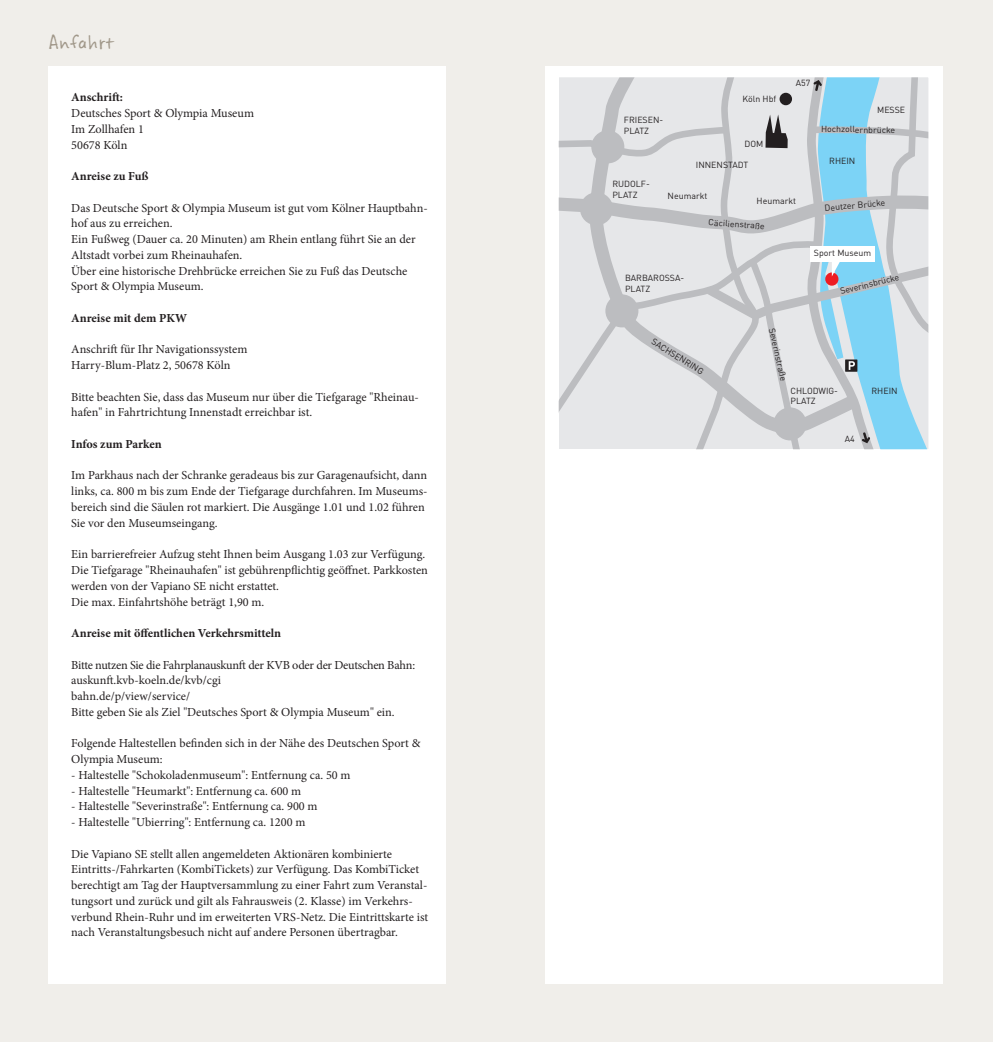
<style>
.page{position:relative;width:993px;height:1042px;background:#fff}
.page>*{position:absolute;margin:0;border:0;box-sizing:border-box;transform-origin:0 0}
.t1{font:21px "Vapiano 17";color:#a1988a}
.t2{font:12.25px/15.8px "Minion Pro";color:#231f20}
.t3{font:700 12.25px "Minion Pro";color:#231f20}
.t4{font:8.75px/10.5px "DIN Pro";color:#231f20}
</style>
<div class="page">
<div style="left:0;top:0;width:496px;height:1042px;background:#f0eeea"></div>
<div style="left:48px;top:66px;width:397px;height:918px;background:#fff"></div>
<div style="left:496px;top:0;width:496px;height:1042px;background:#f0eeea"></div>
<div style="left:544px;top:66px;width:397px;height:918px;background:#fff"></div>
<svg style="left:558px;top:77px;width:371px;height:373px;background:#d0dbe1"></svg>
<h1 class="t1" style="left:48px;top:28px;width:67px">Anfahrt</h1>
<p class="t3" style="left:71px;top:89px;width:53px">Anschrift:</p>
<p class="t2" style="left:71px;top:105px;width:184px">Deutsches Sport &amp; Olympia Museum<br>Im Zollhafen 1<br>50678 Köln</p>
<p class="t3" style="left:71px;top:168px;width:79px">Anreise zu Fuß</p>
<p class="t2" style="left:71px;top:200px;width:358px">Das Deutsche Sport &amp; Olympia Museum ist gut vom Kölner Hauptbahn&shy;hof aus zu erreichen.<br>Ein Fußweg (Dauer ca. 20 Minuten) am Rhein entlang führt Sie an der Altstadt vorbei zum Rheinauhafen.<br>Über eine historische Drehbrücke erreichen Sie zu Fuß das Deutsche Sport &amp; Olympia Museum.</p>
<p class="t3" style="left:71px;top:309px;width:117px">Anreise mit dem PKW</p>
<p class="t2" style="left:71px;top:342px;width:178px">Anschrift für Ihr Navigationssystem<br>Harry-Blum-Platz 2, 50678 Köln</p>
<p class="t2" style="left:71px;top:389px;width:349px">Bitte beachten Sie, dass das Museum nur über die Tiefgarage "Rheinau&shy;hafen" in Fahrtrichtung Innenstadt erreichbar ist.</p>
<p class="t3" style="left:71px;top:435px;width:92px">Infos zum Parken</p>
<p class="t2" style="left:71px;top:468px;width:357px">Im Parkhaus nach der Schranke geradeaus bis zur Garagenaufsicht, dann links, ca. 800 m bis zum Ende der Tiefgarage durchfahren. Im Museums&shy;bereich sind die Säulen rot markiert. Die Ausgänge 1.01 und 1.02 führen Sie vor den Museumseingang.</p>
<p class="t2" style="left:71px;top:546px;width:358px">Ein barrierefreier Aufzug steht Ihnen beim Ausgang 1.03 zur Verfügung.<br>Die Tiefgarage "Rheinauhafen" ist gebührenpflichtig geöffnet. Parkkosten werden von der Vapiano SE nicht erstattet.<br>Die max. Einfahrtshöhe beträgt 1,90 m.</p>
<p class="t3" style="left:71px;top:624px;width:211px">Anreise mit öffentlichen Verkehrsmitteln</p>
<p class="t2" style="left:71px;top:657px;width:345px">Bitte nutzen Sie die Fahrplanauskunft der KVB oder der Deutschen Bahn: auskunft.kvb-koeln.de/kvb/cgi<br>bahn.de/p/view/service/<br>Bitte geben Sie als Ziel "Deutsches Sport &amp; Olympia Museum" ein.</p>
<p class="t2" style="left:71px;top:735px;width:350px">Folgende Haltestellen befinden sich in der Nähe des Deutschen Sport &amp;<br>Olympia Museum:</p>
<p class="t2" style="left:71px;top:767px;width:281px">- Haltestelle "Schokoladenmuseum": Entfernung ca. 50 m</p>
<p class="t2" style="left:71px;top:783px;width:231px">- Haltestelle "Heumarkt": Entfernung ca. 600 m</p>
<p class="t2" style="left:71px;top:798px;width:248px">- Haltestelle "Severinstraße": Entfernung ca. 900 m</p>
<p class="t2" style="left:71px;top:814px;width:235px">- Haltestelle "Ubierring": Entfernung ca. 1200 m</p>
<p class="t2" style="left:71px;top:846px;width:358px">Die Vapiano SE stellt allen angemeldeten Aktionären kombinierte Eintritts-/Fahrkarten (KombiTickets) zur Verfügung. Das KombiTicket berechtigt am Tag der Hauptversammlung zu einer Fahrt zum Veranstal&shy;tungsort und zurück und gilt als Fahrausweis (2. Klasse) im Verkehrs&shy;verbund Rhein-Ruhr und im erweiterten VRS-Netz. Die Eintrittskarte ist nach Veranstaltungsbesuch nicht auf andere Personen übertragbar.</p>
<p class="t4" style="left:623px;top:114px;width:41px">FRIESEN-<br>PLATZ</p>
<p class="t4" style="left:742px;top:93px;width:35px">Köln Hbf</p>
<p class="t4" style="left:744px;top:138px;width:20px">DOM</p>
<p class="t4" style="left:795px;top:77px;width:16px">A57</p>
<p class="t4" style="left:612px;top:178px;width:39px">RUDOLF-<br>PLATZ</p>
<p class="t4" style="left:695px;top:158px;width:54px">INNENSTADT</p>
<p class="t4" style="left:667px;top:190px;width:41px">Neumarkt</p>
<p class="t4" style="left:708px;top:216px;width:58px;rotate:4deg">Cäcilienstraße</p>
<p class="t4" style="left:756px;top:195px;width:41px">Heumarkt</p>
<p class="t4" style="left:876px;top:104px;width:30px">MESSE</p>
<p class="t4" style="left:821px;top:123px;width:75px;rotate:1deg">Hochzollernbrücke</p>
<p class="t4" style="left:829px;top:155px;width:28px">RHEIN</p>
<p class="t4" style="left:823px;top:202px;width:62px;rotate:-5deg">Deutzer Brücke</p>
<p class="t4" style="left:625px;top:272px;width:61px">BARBAROSSA-<br>PLATZ</p>
<p class="t4" style="left:655px;top:335px;width:60px;rotate:32deg">SACHSENR ING</p>
<p class="t4" style="left:813px;top:247px;width:59px">Sport Museum</p>
<p class="t4" style="left:777px;top:327px;width:56px;rotate:77deg">Severinstraße</p>
<p class="t4" style="left:838px;top:285px;width:62px;rotate:-14deg">Severinsbrücke</p>
<p class="t4" style="left:790px;top:384px;width:49px">CHLODWIG-<br>PLATZ</p>
<p class="t4" style="left:844px;top:433px;width:11px">A4</p>
<p class="t4" style="left:871px;top:385px;width:28px">RHEIN</p>
</div>
